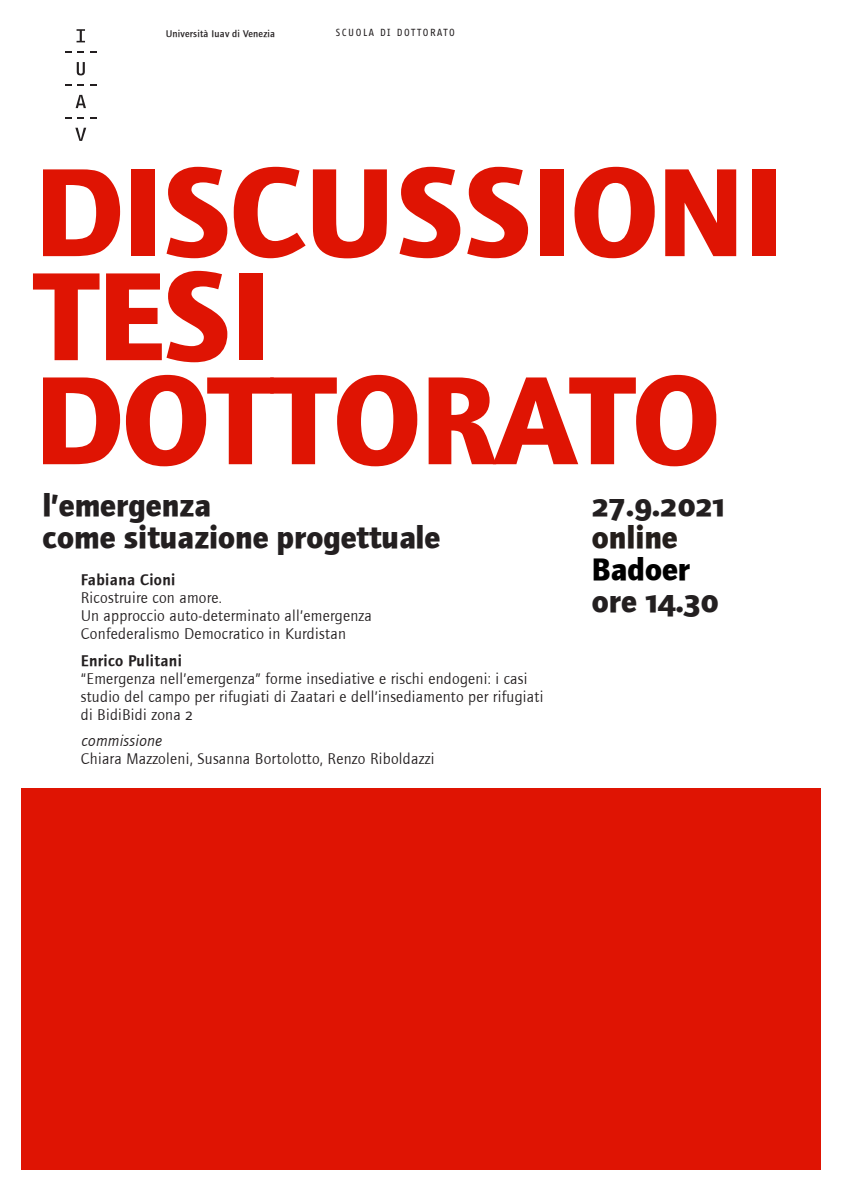
<style>
.page{position:relative;width:842px;height:1191px;background:#fff}
.page>*{position:absolute;margin:0;border:0;box-sizing:border-box;transform-origin:0 0}
.TITOLO{font:700 130px/104px "Foundry Journal";letter-spacing:-.01em;color:#df1403}
.SOTTOTITOLO___INFO{font:700 32px "Foundry Journal";color:#231f20}
.SOTTOTITOLO___INFO-2{font:700 32px "Foundry Journal Sc";letter-spacing:-.01em;color:#231f20}
.SOTTOTITOLO___INFO-3{font:700 32px "Foundry Journal";color:#241e1b}
.SOTTOTITOLO___INFO-4{font:700 32px "Foundry Journal";color:#000}
.TESTO_piccolo{font:16px/18px "Foundry Journal";letter-spacing:.02em;color:#231f20}
.TESTO_piccolo-2{font:16px "Foundry Journal Demi";letter-spacing:.02em;color:#231f20}
.TESTO_piccolo-3{font:italic 16px "Foundry Journal";letter-spacing:.02em;color:#231f20}
.INTESTAZIONE_iuav{font:500 10px "Foundry Journal";letter-spacing:.02em;color:#231f20}
.INTESTAZIONE_maiusco{font:10px "Fago Office Sans";letter-spacing:.15em;color:#231f20}
.s1{font-family:"Foundry Journal Sc"}
.s2{font-family:"Foundry Journal"}
</style>
<div class="page">
<svg style="left:77px;top:29px;width:8px;height:13px"></svg>
<svg style="left:65px;top:51px;width:7px;height:2px"></svg>
<svg style="left:78px;top:51px;width:6px;height:2px"></svg>
<svg style="left:90px;top:51px;width:6px;height:2px"></svg>
<svg style="left:77px;top:62px;width:8px;height:13px"></svg>
<svg style="left:65px;top:84px;width:7px;height:2px"></svg>
<svg style="left:78px;top:84px;width:6px;height:2px"></svg>
<svg style="left:90px;top:84px;width:6px;height:2px"></svg>
<svg style="left:76px;top:95px;width:10px;height:13px"></svg>
<svg style="left:65px;top:117px;width:7px;height:2px"></svg>
<svg style="left:78px;top:117px;width:6px;height:2px"></svg>
<svg style="left:90px;top:117px;width:6px;height:2px"></svg>
<svg style="left:75px;top:128px;width:11px;height:13px"></svg>
<div style="left:21px;top:788px;width:800px;height:381px;background:#df1403"></div>
<p class="INTESTAZIONE_iuav" style="left:166px;top:28px;width:111px">Università Iuav di Venezia</p>
<p class="INTESTAZIONE_maiusco" style="left:336px;top:27px;width:120px">SCUOLA DI DOTTORATO</p>
<p class="TITOLO" style="left:34px;top:160px;width:752px">DISCUSSIONI<br>TESI<br>DOTTORATO</p>
<p class="SOTTOTITOLO___INFO" style="left:43px;top:486px;width:170px">l’emergenza</p>
<p class="SOTTOTITOLO___INFO" style="left:43px;top:518px;width:399px">come situazione progettuale</p>
<p class="TESTO_piccolo-2" style="left:81px;top:570px;width:96px">Fabiana Cioni</p>
<p class="TESTO_piccolo" style="left:81px;top:589px;width:143px">Ricostruire con amore.</p>
<p class="TESTO_piccolo" style="left:81px;top:607px;width:293px">Un approccio auto-determinato all’emergenza</p>
<p class="TESTO_piccolo" style="left:81px;top:625px;width:267px">Confederalismo Democratico in Kurdistan</p>
<p class="TESTO_piccolo-2" style="left:81px;top:651px;width:103px">Enrico Pulitani</p>
<p class="TESTO_piccolo" style="left:81px;top:669px;width:464px">“Emergenza nell’emergenza” forme insediative e rischi endogeni: i casi studio del campo per rifugiati di Zaatari e dell’insediamento per rifugiati di BidiBidi zona <span class="s1">2</span></p>
<p class="TESTO_piccolo-3" style="left:81px;top:732px;width:82px">commissione</p>
<p class="TESTO_piccolo" style="left:81px;top:750px;width:355px">Chiara Mazzoleni, Susanna Bortolotto, Renzo Riboldazzi</p>
<p class="SOTTOTITOLO___INFO-2" style="left:592px;top:486px;width:134px">27.9.2021</p>
<p class="SOTTOTITOLO___INFO-3" style="left:592px;top:518px;width:88px">online</p>
<p class="SOTTOTITOLO___INFO-4" style="left:592px;top:550px;width:100px">Badoer</p>
<p class="SOTTOTITOLO___INFO-2" style="left:592px;top:582px;width:128px"><span class="s2">ore</span> 14.30</p>
</div>
